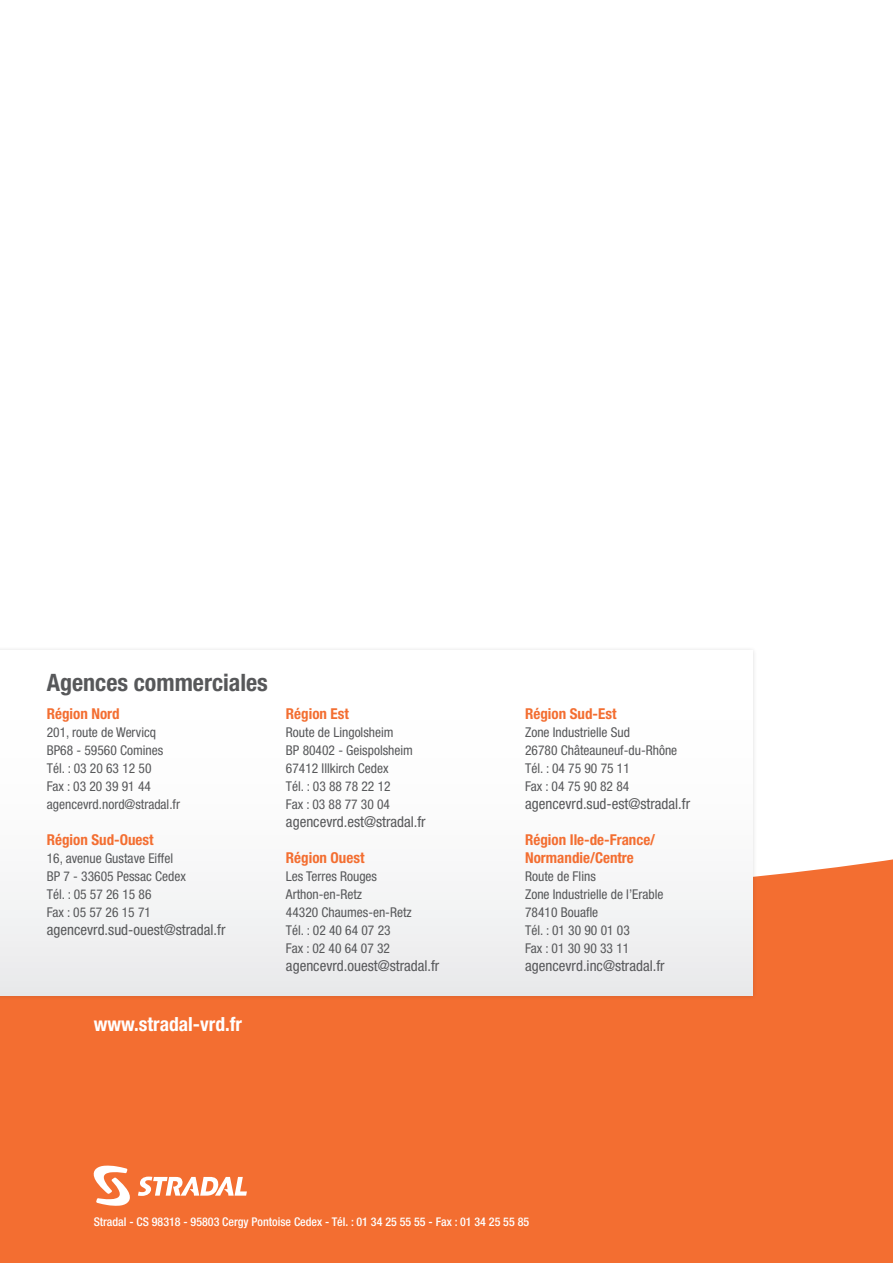
<style>
.page{position:relative;width:893px;height:1263px;background:#fff}
.page>*{position:absolute;margin:0;border:0;box-sizing:border-box;transform-origin:0 0}
.t1{font:700 condensed 24px "Helvetica Neue";color:#57585a}
.t2{font:700 condensed 19.5px "Helvetica Neue";color:#fff}
.t3{font:condensed 15px "Helvetica Neue";color:#57585a}
.t4{font:700 condensed 15px/18px "Helvetica Neue";color:#f36e31}
.t5{font:condensed 13.5px/18px "Helvetica Neue";color:#57585a}
.t6{font:500 condensed 12px "Helvetica Neue";color:#fff}
</style>
<div class="page">
<div style="left:0;top:859px;width:893px;height:404px;background:#f36e31"></div>
<div style="left:0;top:646px;width:757px;height:354px;background:#231f20;opacity:.15"></div>
<div style="left:0;top:651px;width:752px;height:345px;background:linear-gradient(to bottom,#fff,#ecedee)"></div>
<svg style="left:91px;top:1165px;width:156px;height:41px"></svg>
<h1 class="t1" style="left:47px;top:668px;width:223px">Agences commerciales</h1>
<p class="t4" style="left:47px;top:705px;width:74px">Région Nord</p>
<p class="t5" style="left:47px;top:723px;width:135px">201, route de Wervicq<br>BP68 - 59560 Comines<br>Tél. : 03 20 63 12 50<br>Fax : 03 20 39 91 44 agencevrd.nord@stradal.fr</p>
<p class="t4" style="left:47px;top:831px;width:108px">Région Sud-Ouest</p>
<p class="t5" style="left:47px;top:849px;width:141px">16, avenue Gustave Eiffel<br>BP 7 - 33605 Pessac Cedex<br>Tél. : 05 57 26 15 86<br>Fax : 05 57 26 15 71</p>
<p class="t3" style="left:47px;top:921px;width:180px">agencevrd.sud-ouest@stradal.fr</p>
<h2 class="t2" style="left:94px;top:1012px;width:150px">www.stradal-vrd.fr</h2>
<p class="t4" style="left:286px;top:705px;width:64px">Région Est</p>
<p class="t5" style="left:286px;top:723px;width:129px">Route de Lingolsheim<br>BP 80402 - Geispolsheim<br>67412 Illkirch Cedex<br>Tél. : 03 88 78 22 12<br>Fax : 03 88 77 30 04</p>
<p class="t3" style="left:286px;top:813px;width:141px">agencevrd.est@stradal.fr</p>
<p class="t4" style="left:286px;top:849px;width:80px">Région Ouest</p>
<p class="t5" style="left:286px;top:867px;width:127px">Les Terres Rouges<br>Arthon-en-Retz<br>44320 Chaumes-en-Retz<br>Tél. : 02 40 64 07 23<br>Fax : 02 40 64 07 32</p>
<p class="t3" style="left:286px;top:957px;width:155px">agencevrd.ouest@stradal.fr</p>
<p class="t4" style="left:525px;top:705px;width:93px">Région Sud-Est</p>
<p class="t5" style="left:525px;top:723px;width:154px">Zone Industrielle Sud<br>26780 Châteauneuf-du-Rhône<br>Tél. : 04 75 90 75 11<br>Fax : 04 75 90 82 84</p>
<p class="t3" style="left:525px;top:795px;width:167px">agencevrd.sud-est@stradal.fr</p>
<p class="t4" style="left:525px;top:831px;width:132px">Région Ile-de-France/<br>Normandie/Centre</p>
<p class="t5" style="left:525px;top:867px;width:140px">Route de Flins<br>Zone Industrielle de l’Erable<br>78410 Bouafle<br>Tél. : 01 30 90 01 03<br>Fax : 01 30 90 33 11</p>
<p class="t3" style="left:525px;top:957px;width:141px">agencevrd.inc@stradal.fr</p>
<p class="t6" style="left:94px;top:1214px;width:437px">Stradal - CS 98318 - 95803 Cergy Pontoise Cedex - Tél. : 01 34 25 55 55 - Fax : 01 34 25 55 85</p>
</div>
